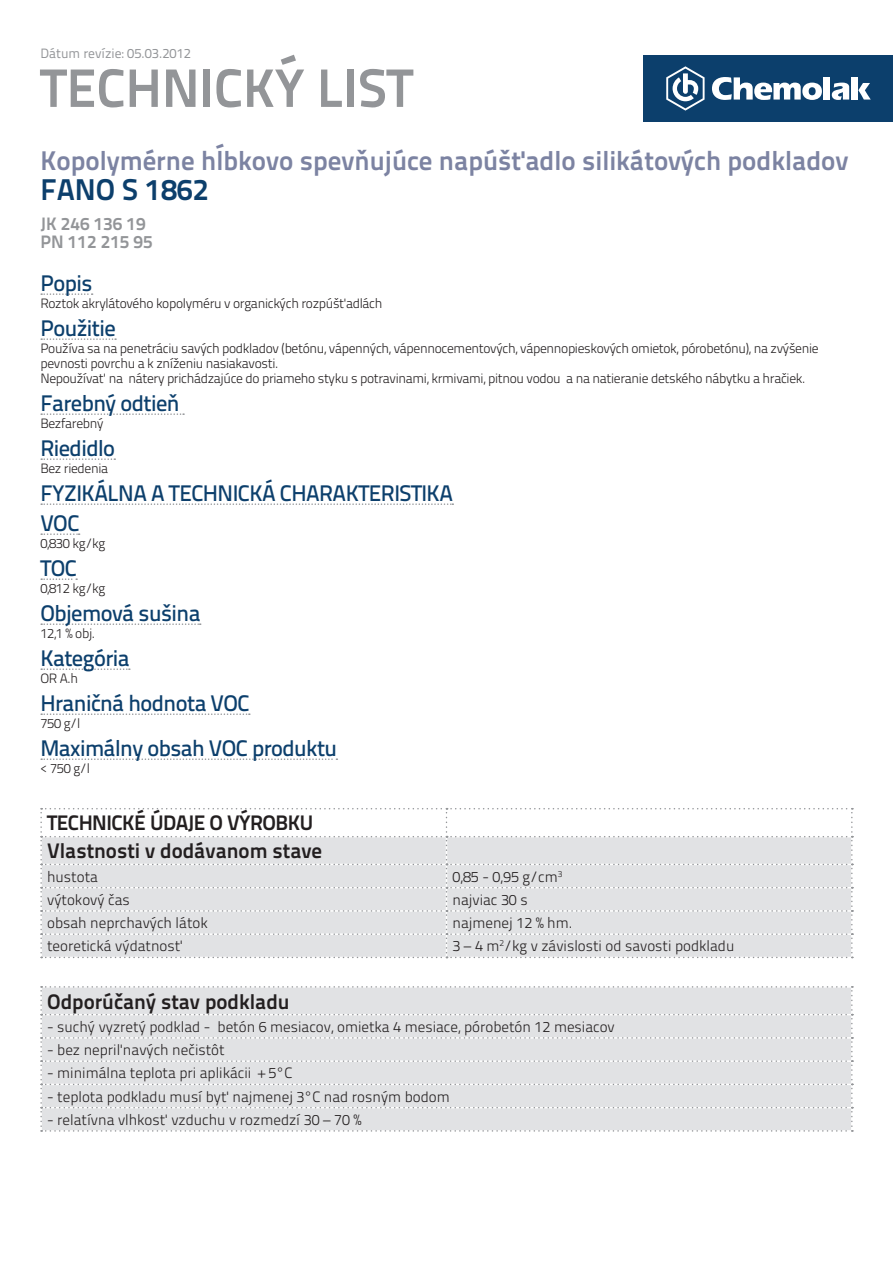
<style>
.page{position:relative;width:893px;height:1263px;background:#fff}
.page>*{position:absolute;margin:0;border:0;box-sizing:border-box;transform-origin:0 0}
.t1{font:700 54px "Titillium Text 22 L";color:#939598}
.t2{font:700 30px "Titillium Text 22 L";color:#0c3f6c}
.t3{font:700 27px "Titillium Text 22 L";color:#7c83a2}
.t4{font:500 22.5px/45px "Titillium Text 22 L";letter-spacing:-.025em;color:#0c3f6c}
.t5{font:700 21px/27.9px "Titillium Text 22 L";color:#231f20}
.t6{font:700 18px/18px "Titillium Text 22 L";color:#939598}
.t7{font:300 15px "Titillium Text 22 L";color:#231f20}
.t8{font:300 13.5px/15px "Titillium Text 22 L";letter-spacing:-.025em;color:#231f20}
.t9{font:13.5px "Titillium Text 22 L";color:#939598}
</style>
<div class="page">
<div style="left:644px;top:55px;width:249px;height:67px;background:#0c3f6c"></div>
<svg style="left:712px;top:77px;width:110px;height:23px"></svg>
<div style="left:824px;top:77px;width:6px;height:23px;background:#fff"></div>
<svg style="left:832px;top:83px;width:17px;height:17px"></svg>
<div style="left:852px;top:77px;width:6px;height:23px;background:#fff"></div>
<svg style="left:858px;top:83px;width:13px;height:17px"></svg>
<svg style="left:666px;top:66px;width:39px;height:45px"></svg>
<svg style="left:41px;top:293px;width:52px;height:2px"></svg>
<svg style="left:41px;top:338px;width:75px;height:2px"></svg>
<svg style="left:41px;top:413px;width:143px;height:2px"></svg>
<svg style="left:41px;top:458px;width:74px;height:2px"></svg>
<svg style="left:41px;top:503px;width:412px;height:2px"></svg>
<svg style="left:41px;top:533px;width:39px;height:2px"></svg>
<svg style="left:41px;top:578px;width:36px;height:2px"></svg>
<svg style="left:41px;top:623px;width:160px;height:2px"></svg>
<svg style="left:41px;top:668px;width:89px;height:2px"></svg>
<svg style="left:41px;top:713px;width:209px;height:2px"></svg>
<svg style="left:41px;top:758px;width:296px;height:2px"></svg>
<svg style="left:40px;top:986px;width:813px;height:146px;background:#e1e2e4"></svg>
<svg style="left:40px;top:808px;width:813px;height:150px"></svg>
<p class="t9" style="left:40px;top:43px;width:152px">Dátum revízie: 05.03.2012</p>
<h1 class="t1" style="left:40px;top:46px;width:374px">TECHNICKÝ LIST</h1>
<h3 class="t3" style="left:40px;top:140px;width:810px">Kopolymérne hĺbkovo spevňujúce napúšťadlo silikátových podkladov</h3>
<h2 class="t2" style="left:40px;top:167px;width:170px">FANO S 1862</h2>
<h3 class="t6" style="left:40px;top:214px;width:114px">JK 246 136 19<br>PN 112 215 95</h3>
<h3 class="t4" style="left:40px;top:259px;width:77px">Popis<br>Použitie</h3>
<p class="t8" style="left:40px;top:295px;width:344px">Roztok akrylátového kopolyméru v organických rozpúšťadlách</p>
<p class="t8" style="left:40px;top:340px;width:780px">Používa sa na penetráciu savých podkladov (betónu, vápenných, vápennocementových, vápennopieskových omietok, pórobetónu), na zvýšenie pevnosti povrchu a k zníženiu nasiakavosti.<br>Nepoužívať na nátery prichádzajúce do priameho styku s potravinami, krmivami, pitnou vodou a na natieranie detského nábytku a hračiek.</p>
<p class="t8" style="left:40px;top:415px;width:65px">Bezfarebný</p>
<p class="t8" style="left:40px;top:460px;width:69px">Bez riedenia</p>
<h3 class="t4" style="left:40px;top:379px;width:414px">Farebný odtieň<br>Riedidlo<br>FYZIKÁLNA A TECHNICKÁ CHARAKTERISTIKA</h3>
<h3 class="t4" style="left:40px;top:499px;width:298px">VOC<br>TOC<br>Objemová sušina<br>Kategória<br>Hraničná hodnota VOC<br>Maximálny obsah VOC produktu</h3>
<p class="t8" style="left:40px;top:535px;width:66px">0,830 kg/kg</p>
<p class="t8" style="left:40px;top:580px;width:66px">0,812 kg/kg</p>
<p class="t8" style="left:40px;top:625px;width:56px">12,1 % obj.</p>
<p class="t8" style="left:40px;top:670px;width:39px">OR A.h</p>
<p class="t8" style="left:40px;top:715px;width:41px">750 g/l</p>
<p class="t8" style="left:40px;top:760px;width:51px">&lt; 750 g/l</p>
<h3 class="t5" style="left:47px;top:808px;width:277px">TECHNICKÉ ÚDAJE O VÝROBKU<br>Vlastnosti v dodávanom stave</h3>
<p class="t7" style="left:47px;top:865px;width:52px">hustota</p>
<p class="t7" style="left:452px;top:865px;width:111px">0,85 - 0,95 g/cm<sup>3</sup></p>
<p class="t7" style="left:47px;top:889px;width:84px">výtokový čas</p>
<p class="t7" style="left:452px;top:889px;width:77px">najviac 30 s</p>
<p class="t7" style="left:47px;top:912px;width:162px">obsah neprchavých látok</p>
<p class="t7" style="left:452px;top:912px;width:122px">najmenej 12 % hm.</p>
<p class="t7" style="left:47px;top:935px;width:137px">teoretická výdatnosť</p>
<p class="t7" style="left:452px;top:935px;width:283px">3 – 4 m<sup>2</sup>/kg v závislosti od savosti podkladu</p>
<h3 class="t5" style="left:47px;top:986px;width:244px">Odporúčaný stav podkladu</h3>
<p class="t7" style="left:47px;top:1016px;width:569px">- suchý vyzretý podklad - betón 6 mesiacov, omietka 4 mesiace, pórobetón 12 mesiacov</p>
<p class="t7" style="left:47px;top:1039px;width:179px">- bez nepriľnavých nečistôt</p>
<p class="t7" style="left:47px;top:1062px;width:247px">- minimálna teplota pri aplikácii + 5°C</p>
<p class="t7" style="left:47px;top:1085px;width:404px">- teplota podkladu musí byť najmenej 3°C nad rosným bodom</p>
<p class="t7" style="left:47px;top:1109px;width:316px">- relatívna vlhkosť vzduchu v rozmedzí 30 – 70 %</p>
</div>
